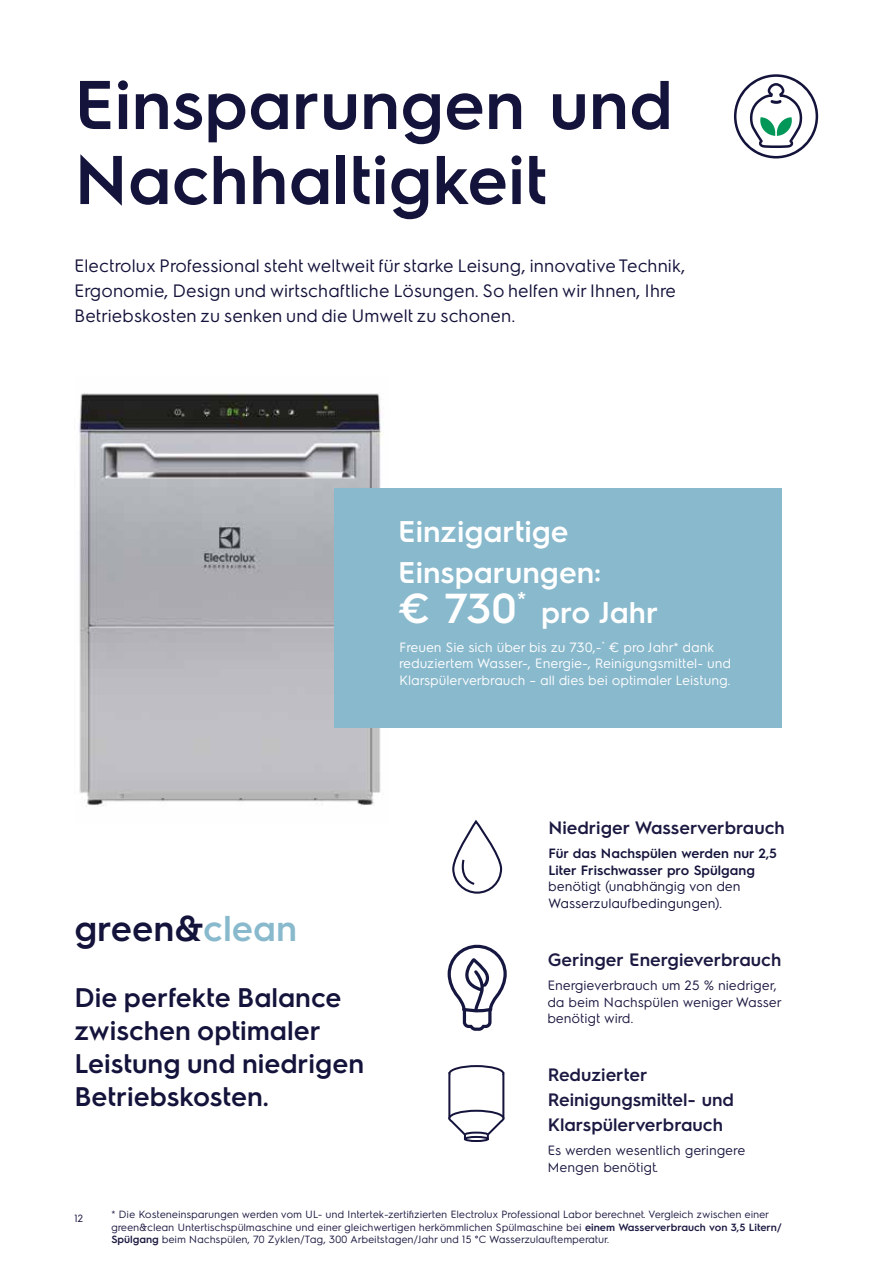
<style>
.page{position:relative;width:893px;height:1263px;background:#fff}
.page>*{position:absolute;margin:0;border:0;box-sizing:border-box;transform-origin:0 0}
.t1{font:600 69px/75px "Electrolux Sans";color:#14133b}
.t2{font:600 42px "Electrolux Sans";color:#fff}
.t3{font:600 36px "Electrolux Sans";color:#14133b}
.t4{font:600 30px/40.5px "Electrolux Sans";color:#fff}
.t5{font:600 27px/33px "Electrolux Sans";color:#14133b}
.t6{font:18px/24.8px "Electrolux Sans";color:#14133b}
.t7{font:600 18px/24.8px "Electrolux Sans";color:#1b1941}
.t8{font:13.5px/16.5px "Electrolux Sans";color:#fff}
.t9{font:13.5px/16.5px "Electrolux Sans";color:#1b1941}
.t10{font:600 13.5px/16.5px "Electrolux Sans";color:#14133b}
.t11{font:13.5px/16.5px "Electrolux Sans";color:#14133b}
.t12{font:10.5px/12.6px "Electrolux Sans";color:#1b1941}
.t13{font:10.5px "Electrolux Sans";color:#14133b}
.s1{color:#89b9cd}
.s2{font-weight:600}
</style>
<div class="page">
<img style="left:79px;top:393px;width:310px;height:414px">
<svg style="left:448px;top:945px;width:59px;height:86px"></svg>
<svg style="left:452px;top:821px;width:51px;height:73px"></svg>
<div style="left:464px;top:1136px;width:25px;height:6px;border:2px solid #14133b;border-radius:50%"></div>
<svg style="left:448px;top:1065px;width:57px;height:76px"></svg>
<svg style="left:734px;top:74px;width:84px;height:84px"></svg>
<div style="left:335px;top:489px;width:447px;height:239px;background:#89b9cd"></div>
<h1 class="t1" style="left:74px;top:63px;width:600px">Einsparungen und<br>Nachhaltigkeit</h1>
<h3 class="t6" style="left:74px;top:253px;width:613px">Electrolux Professional steht weltweit für starke Leisung, innovative Technik,<br>Ergonomie, Design und wirtschaftliche Lösungen. So helfen wir Ihnen, Ihre<br>Betriebskosten zu senken und die Umwelt zu schonen.</h3>
<h3 class="t4" style="left:398px;top:510px;width:204px">Einzigartige<br>Einsparungen:</h3>
<h2 class="t2" style="left:398px;top:579px;width:130px">€ 730<sup>*</sup></h2>
<h3 class="t4" style="left:541px;top:591px;width:119px">pro Jahr</h3>
<p class="t8" style="left:399px;top:638px;width:333px">Freuen Sie sich über bis zu 730,-<sup>*</sup> € pro Jahr* dank reduziertem Wasser-, Energie-, Reinigungsmittel- und<br>Klarspülerverbrauch – all dies bei optimaler Leistung.</p>
<h3 class="t3" style="left:74px;top:903px;width:224px">green&amp;<span class="s1">clean</span></h3>
<h3 class="t5" style="left:74px;top:979px;width:291px">Die perfekte Balance zwischen optimaler<br>Leistung und niedrigen<br>Betriebskosten.</h3>
<h3 class="t7" style="left:548px;top:814px;width:238px">Niedriger Wasserverbrauch</h3>
<p class="t10" style="left:548px;top:844px;width:230px">Für das Nachspülen werden nur 2,5<br>Liter Frischwasser pro Spülgang</p>
<p class="t11" style="left:548px;top:877px;width:194px">benötigt (unabhängig von den<br>Wasserzulaufbedingungen).</p>
<h3 class="t7" style="left:548px;top:946px;width:235px">Geringer Energieverbrauch</h3>
<p class="t9" style="left:548px;top:976px;width:236px">Energieverbrauch um 25 % niedriger, da beim Nachspülen weniger Wasser benötigt wird.</p>
<h3 class="t7" style="left:548px;top:1061px;width:188px">Reduzierter<br>Reinigungsmittel- und<br>Klarspülerverbrauch</h3>
<p class="t9" style="left:548px;top:1141px;width:199px">Es werden wesentlich geringere<br>Mengen benötigt.</p>
<p class="t13" style="left:74px;top:1210px;width:11px">12</p>
<p class="t12" style="left:111px;top:1207px;width:672px">* Die Kosteneinsparungen werden vom UL- und Intertek-zertifizierten Electrolux Professional Labor berechnet. Vergleich zwischen einer green&amp;clean Untertischspülmaschine und einer gleichwertigen herkömmlichen Spülmaschine bei <span class="s2">einem Wasserverbrauch von 3,5 Litern/<br>Spülgang</span> beim Nachspülen, 70 Zyklen/Tag, 300 Arbeitstagen/Jahr und 15 °C Wasserzulauftemperatur.</p>
</div>
